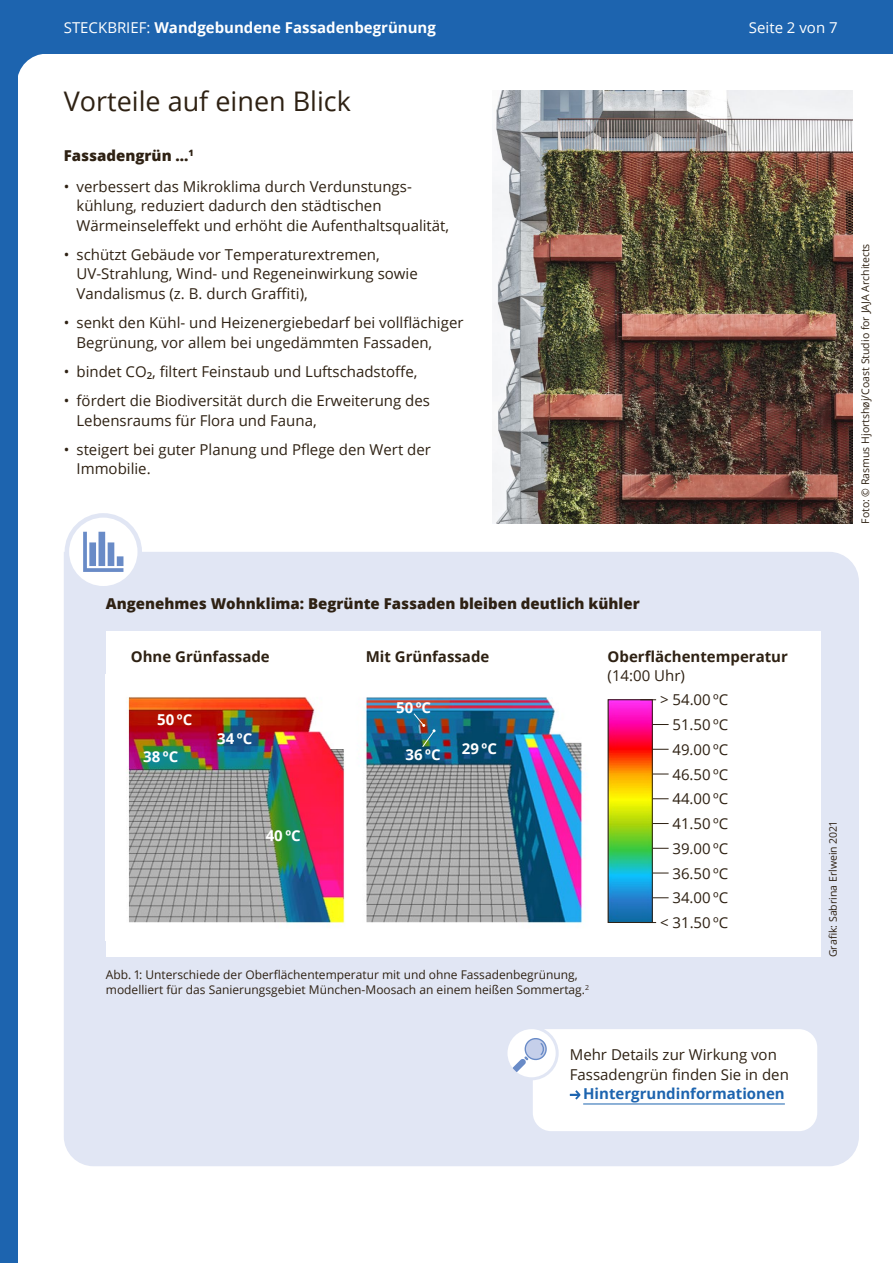
<style>
.page{position:relative;width:893px;height:1263px;background:#fff}
.page>*{position:absolute;margin:0;border:0;box-sizing:border-box;transform-origin:0 0}
.t1{font:27px "Open Sans";color:#2e2113}
.Head_10_13_pt_mit_Ab{font:15px/19.5px "Open Sans";color:#2e2113}
.Text_10_13_pt{font:15px "Open Sans";color:#2e2113}
.Head_10_13_pt_mit_Ab-2{font:800 15px "Open Sans";color:#2e2113}
.Text_10_13_pt-2{font:700 15px "Open Sans";color:#fff}
.Text_10_13_pt-3{font:700 15px/19.5px "Open Sans";color:#2e2113}
.Head_10_13_pt_mit_Ab-3{font:700 15px "Open Sans";color:#1d64af}
.t2{font:15px "Open Sans";color:#fff}
.Text_8_10_pt{font:12px/15px "Open Sans";color:#2e2113}
.Bildquelle{font:10.5px "Open Sans";color:#2e2113}
.s1{font-weight:400}
</style>
<div class="page">
<div style="left:64px;top:550px;width:795px;height:616px;background:#e1e6f4"></div>
<svg style="left:67px;top:515px;width:73px;height:73px"></svg>
<svg style="left:83px;top:532px;width:40px;height:40px"></svg>
<div style="left:65px;top:513px;width:77px;height:77px;border:4px solid #e1e6f4;border-radius:50%"></div>
<svg style="left:506px;top:1027px;width:51px;height:52px"></svg>
<div style="left:504px;top:1026px;width:55px;height:54px;border:3px solid #e1e6f4;border-radius:50%"></div>
<svg style="left:512px;top:1025px;width:310px;height:111px"></svg>
<img style="left:493px;top:90px;width:360px;height:434px">
<div style="left:106px;top:631px;width:714px;height:326px;background:#fff"></div>
<img style="left:128px;top:697px;width:455px;height:226px">
<svg style="left:413px;top:713px;width:23px;height:35px"></svg>
<img style="left:610px;top:701px;width:41px;height:220px">
<div style="left:608px;top:699px;width:45px;height:224px;border:1px solid #2e2113"></div>
<svg style="left:640px;top:699px;width:16px;height:1px"></svg>
<svg style="left:653px;top:724px;width:16px;height:1px"></svg>
<svg style="left:653px;top:749px;width:16px;height:1px"></svg>
<svg style="left:653px;top:774px;width:16px;height:1px"></svg>
<svg style="left:653px;top:798px;width:16px;height:1px"></svg>
<svg style="left:653px;top:823px;width:16px;height:1px"></svg>
<svg style="left:653px;top:848px;width:16px;height:1px"></svg>
<svg style="left:653px;top:873px;width:16px;height:1px"></svg>
<svg style="left:653px;top:897px;width:16px;height:1px"></svg>
<svg style="left:640px;top:922px;width:16px;height:1px"></svg>
<div style="left:0;top:0;width:893px;height:54px;background:#1d64af"></div>
<div style="left:0;top:54px;width:17px;height:1209px;background:#1d64af"></div>
<svg style="left:17px;top:54px;width:25px;height:29px"></svg>
<p class="Text_10_13_pt-2" style="left:64px;top:17px;width:374px"><span class="s1">STECKBRIEF:</span> Wandgebundene Fassadenbegrünung</p>
<p class="t2" style="left:749px;top:18px;width:90px">Seite 2 von 7</p>
<p class="t1" style="left:64px;top:82px;width:289px">Vorteile auf einen Blick</p>
<p class="Head_10_13_pt_mit_Ab-2" style="left:64px;top:144px;width:131px">Fassadengrün …<sup>1</sup></p>
<p class="Head_10_13_pt_mit_Ab" style="left:77px;top:176px;width:374px;text-indent:-13px">• verbessert das Mikroklima durch Verdunstungs&shy;kühlung, reduziert dadurch den städtischen<br>Wärmeinseleffekt und erhöht die Aufenthaltsqualität,</p>
<p class="Head_10_13_pt_mit_Ab" style="left:77px;top:244px;width:343px;text-indent:-13px">• schützt Gebäude vor Temperaturextremen,<br>UV-Strahlung, Wind- und Regeneinwirkung sowie<br>Vandalismus (z. B. durch Graffiti),</p>
<p class="Head_10_13_pt_mit_Ab" style="left:77px;top:313px;width:388px;text-indent:-13px">• senkt den Kühl- und Heizenergiebedarf bei vollflächiger<br>Begrünung, vor allem bei ungedämmten Fassaden,</p>
<p class="Head_10_13_pt_mit_Ab" style="left:64px;top:361px;width:355px">• bindet CO<sub>2</sub>, filtert Feinstaub und Luftschadstoffe,</p>
<p class="Head_10_13_pt_mit_Ab" style="left:77px;top:391px;width:355px;text-indent:-13px">• fördert die Biodiversität durch die Erweiterung des<br>Lebensraums für Flora und Fauna,</p>
<p class="Head_10_13_pt_mit_Ab" style="left:77px;top:439px;width:356px;text-indent:-13px">• steigert bei guter Planung und Pflege den Wert der<br>Immobilie.</p>
<p class="Bildquelle" style="left:858px;top:524px;width:282px;rotate:-90deg">Foto: © Rasmus Hjortshøj/Coast Studio for JAJA Architects</p>
<p class="Head_10_13_pt_mit_Ab-2" style="left:106px;top:592px;width:535px">Angenehmes Wohnklima: Begrünte Fassaden bleiben deutlich kühler</p>
<p class="Text_10_13_pt-3" style="left:608px;top:646px;width:182px">Oberflächentemperatur <span class="s1">(14:00 Uhr)</span></p>
<p class="Text_10_13_pt" style="left:660px;top:690px;width:70px">&gt; 54.00 ºC</p>
<p class="Text_10_13_pt" style="left:672px;top:714px;width:57px">51.50 ºC</p>
<p class="Text_10_13_pt" style="left:672px;top:739px;width:57px">49.00 ºC</p>
<p class="Text_10_13_pt" style="left:672px;top:764px;width:57px">46.50 ºC</p>
<p class="Text_10_13_pt" style="left:672px;top:789px;width:57px">44.00 ºC</p>
<p class="Text_10_13_pt" style="left:672px;top:813px;width:57px">41.50 ºC</p>
<p class="Text_10_13_pt" style="left:672px;top:838px;width:57px">39.00 ºC</p>
<p class="Text_10_13_pt" style="left:672px;top:863px;width:57px">36.50 ºC</p>
<p class="Text_10_13_pt" style="left:672px;top:888px;width:57px">34.00 ºC</p>
<p class="Text_10_13_pt" style="left:660px;top:912px;width:70px">&lt; 31.50 ºC</p>
<p class="Text_10_13_pt-3" style="left:131px;top:646px;width:140px">Ohne Grünfassade</p>
<p class="Text_10_13_pt-3" style="left:366px;top:646px;width:125px">Mit Grünfassade</p>
<p class="Text_10_13_pt-2" style="left:396px;top:697px;width:37px">50 ºC</p>
<p class="Text_10_13_pt-2" style="left:157px;top:709px;width:37px">50 ºC</p>
<p class="Text_10_13_pt-2" style="left:217px;top:728px;width:37px">34 ºC</p>
<p class="Text_10_13_pt-2" style="left:462px;top:737px;width:37px">29 ºC</p>
<p class="Text_10_13_pt-2" style="left:406px;top:744px;width:37px">36 ºC</p>
<p class="Text_10_13_pt-2" style="left:143px;top:746px;width:37px">38 ºC</p>
<p class="Text_10_13_pt-2" style="left:266px;top:825px;width:37px">40 ºC</p>
<p class="Bildquelle" style="left:826px;top:957px;width:137px;rotate:-90deg">Grafik: Sabrina Erlwein 2021</p>
<p class="Text_8_10_pt" style="left:106px;top:967px;width:485px">Abb. 1: Unterschiede der Oberflächentemperatur mit und ohne Fassadenbegrünung, modelliert für das Sanierungsgebiet München-Moosach an einem heißen Sommertag.<sup>2</sup></p>
<p class="Head_10_13_pt_mit_Ab" style="left:570px;top:1045px;width:209px">Mehr Details zur Wirkung von</p>
<p class="Head_10_13_pt_mit_Ab" style="left:570px;top:1064px;width:221px">Fassadengrün finden Sie in den</p>
<p class="Head_10_13_pt_mit_Ab-3" style="left:583px;top:1083px;width:203px">Hintergrundinformationen</p>
</div>
